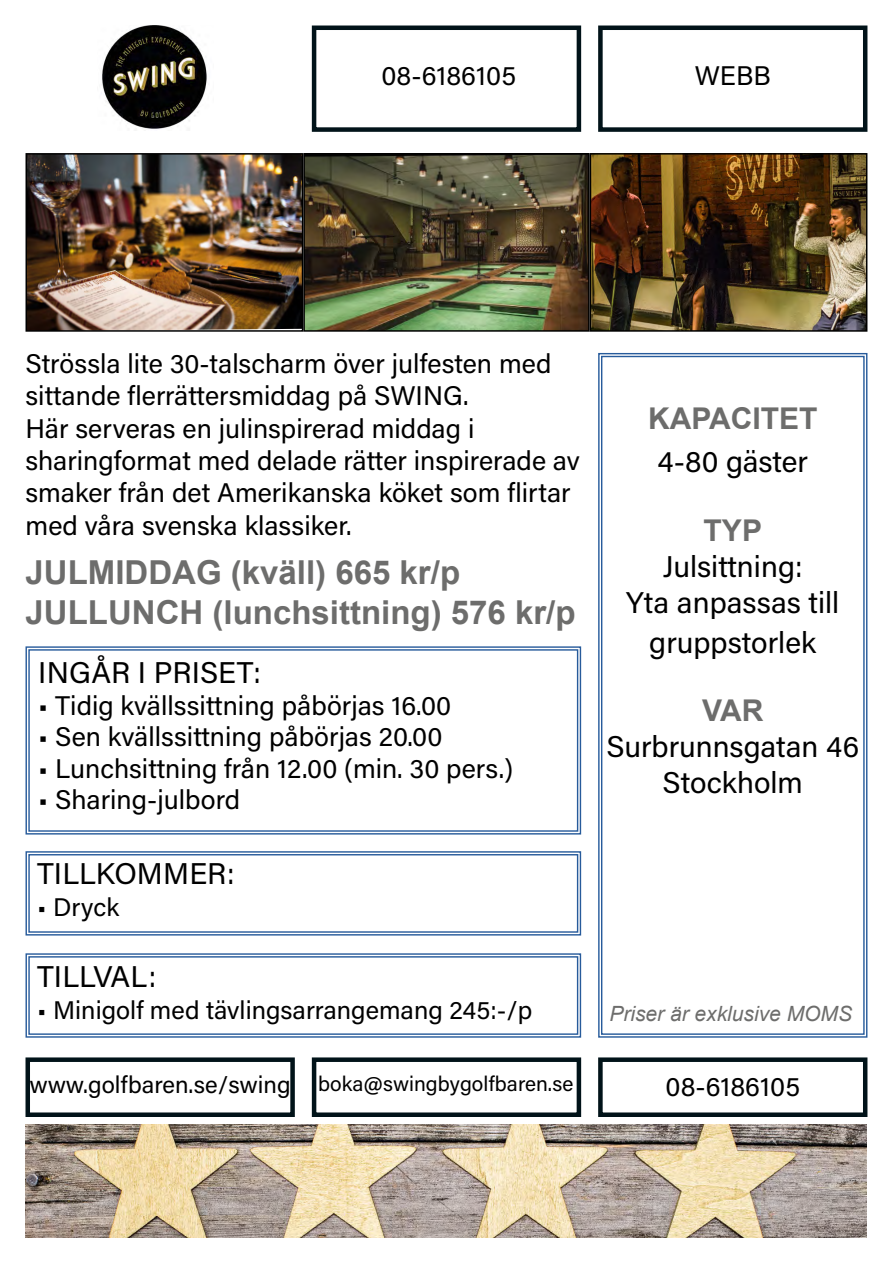
<style>
.page{position:relative;width:893px;height:1263px;background:#fff}
.page>*{position:absolute;margin:0;border:0;box-sizing:border-box;transform-origin:0 0}
.t1{font:700 33px/39.6px "Arial";color:#6d6d6c}
.t2{font:30px/36px "Acumin Variable Concept";color:#000;text-align:center}
.t3{font:700 30px "Arial";color:#6d6d6c}
.t4{font:27px/32.4px "Acumin Variable Concept";color:#000}
.t5{font:25.5px "Acumin Variable Concept";color:#000}
.t6{font:21px "Acumin Variable Concept";color:#000}
.t7{font:italic 21px "Arial";color:#6d6d6c}
.s1{font-size:24px}
</style>
<div class="page">
<svg style="left:25px;top:953px;width:557px;height:85px"></svg>
<div style="left:28px;top:956px;width:550px;height:79px;border:1px solid #275b9b"></div>
<img style="left:102px;top:26px;width:105px;height:103px">
<div style="left:312px;top:26px;width:269px;height:106px;border:4px solid #011319"></div>
<div style="left:598px;top:26px;width:269px;height:106px;border:4px solid #011319"></div>
<img style="left:29px;top:156px;width:835px;height:173px">
<div style="left:26px;top:153px;width:277px;height:179px;border:2px solid #000"></div>
<div style="left:590px;top:153px;width:277px;height:179px;border:2px solid #000"></div>
<div style="left:303px;top:153px;width:287px;height:179px;border:2px solid #000"></div>
<svg style="left:598px;top:353px;width:270px;height:685px"></svg>
<div style="left:601px;top:356px;width:264px;height:679px;border:1px solid #275b9b"></div>
<div style="left:598px;top:1057px;width:269px;height:60px;border:4px solid #011319"></div>
<div style="left:312px;top:1057px;width:269px;height:60px;border:4px solid #011319"></div>
<div style="left:26px;top:1057px;width:269px;height:60px;border:4px solid #011319"></div>
<img style="left:26px;top:1124px;width:841px;height:113px">
<svg style="left:25px;top:646px;width:557px;height:189px"></svg>
<div style="left:28px;top:649px;width:550px;height:183px;border:1px solid #275b9b"></div>
<svg style="left:25px;top:851px;width:557px;height:85px"></svg>
<div style="left:28px;top:854px;width:550px;height:79px;border:1px solid #275b9b"></div>
<p class="t4" style="left:381px;top:58px;width:136px">08-6186105</p>
<p class="t4" style="left:695px;top:58px;width:78px">WEBB</p>
<p class="t4" style="left:26px;top:346px;width:556px">Strössla lite 30-talscharm över julfesten med sittande flerrättersmiddag på SWING.<br>Här serveras en julinspirerad middag i sharingformat med delade rätter inspirerade av smaker från det Amerikanska köket som flirtar med våra svenska klassiker.</p>
<p class="t1" style="left:26px;top:554px;width:552px">JULMIDDAG (kväll) 665 kr/p<br>JULLUNCH (lunchsittning) 576 kr/p</p>
<p class="t2" style="left:38px;top:654px;width:224px">INGÅR I PRISET:</p>
<p class="t4" style="left:38px;top:688px;width:414px">• Tidig kvällssittning påbörjas 16.00</p>
<p class="t4" style="left:38px;top:720px;width:406px">• Sen kvällssittning påbörjas 20.00</p>
<p class="t4" style="left:38px;top:751px;width:476px">• Lunchsittning från 12.00 (min. 30 pers.)</p>
<p class="t4" style="left:38px;top:783px;width:204px">• Sharing-julbord</p>
<p class="t2" style="left:37px;top:855px;width:199px">TILLKOMMER:</p>
<p class="t5" style="left:37px;top:889px;width:84px">• Dryck</p>
<p class="t2" style="left:37px;top:958px;width:120px">TILLVAL:</p>
<p class="t5" style="left:37px;top:992px;width:497px">• Minigolf med tävlingsarrangemang 245:-/p</p>
<p class="t3" style="left:648px;top:399px;width:171px">KAPACITET</p>
<p class="t2" style="left:657px;top:443px;width:152px">4-80 gäster</p>
<p class="t3" style="left:704px;top:511px;width:60px">TYP</p>
<p class="t2" style="left:626px;top:547px;width:215px">Julsittning:<br>Yta anpassas till</p>
<p class="t2" style="left:649px;top:623px;width:168px">gruppstorlek</p>
<p class="t3" style="left:702px;top:691px;width:63px">VAR</p>
<p class="t2" style="left:606px;top:728px;width:254px">Surbrunnsgatan 46<br>Stockholm</p>
<p class="t7" style="left:609px;top:1000px;width:244px">Priser är exklusive MOMS</p>
<p class="t6" style="left:30px;top:1069px;width:545px"><span class="s1">www.golfbaren.se/swing</span> boka@swingbygolfbaren.se</p>
<p class="t4" style="left:665px;top:1069px;width:136px">08-6186105</p>
</div>
